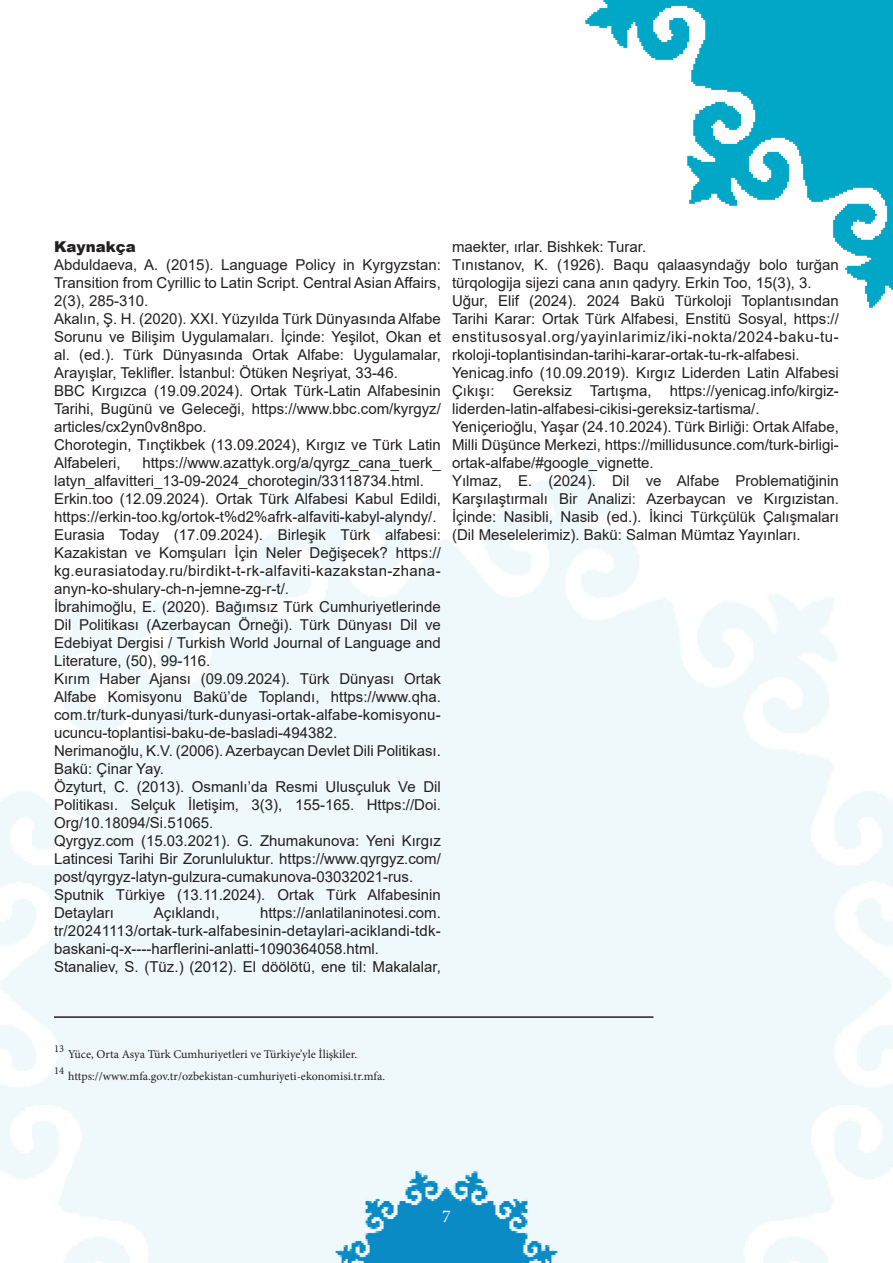
<style>
.page{position:relative;width:893px;height:1263px;background:#fff}
.page>*{position:absolute;margin:0;border:0;box-sizing:border-box;transform-origin:0 0}
.t1{font:18px "Minion Pro";color:#fff}
.t2{font:15px/18px "Arial";color:#231f20;text-align:justify}
.t3{font:900 15px "Arial";color:#231f20}
.t4{font:12px "Minion Pro";color:#231f20}
.t5{font:10.5px "Minion Pro";color:#231f20}
</style>
<div class="page">
<img style="left:0;top:0;width:893px;height:1263px">
<hr style="left:54px;top:1016px;width:599px;height:2px;background:#231f20">
<p class="t3" style="left:54px;top:236px;width:83px">Kaynakça</p>
<p class="t2" style="left:54px;top:256px;width:388px">Abduldaeva, A. (2015). Language Policy in Kyrgyzstan:<br>Transition from Cyrillic to Latin Script. Central Asian Affairs, 2(3), 285-310.</p>
<p class="t2" style="left:54px;top:310px;width:388px">Akalın, Ş. H. (2020). XXI. Yüzyılda Türk Dünyasında Alfabe Sorunu ve Bilişim Uygulamaları. İçinde: Yeşilot, Okan et al. (ed.). Türk Dünyasında Ortak Alfabe: Uygulamalar, Arayışlar, Teklifler. İstanbul: Ötüken Neşriyat, 33-46.</p>
<p class="t2" style="left:54px;top:382px;width:388px">BBC Kırgızca (19.09.2024). Ortak Türk-Latin Alfabesinin Tarihi, Bugünü ve Geleceği, https://www.bbc.com/kyrgyz/ articles/cx2yn0v8n8po.</p>
<p class="t2" style="left:54px;top:436px;width:388px">Chorotegin, Tınçtikbek (13.09.2024), Kırgız ve Türk Latin<br>Alfabeleri,</p>
<p class="t2" style="left:54px;top:454px;width:388px;text-indent:88px">https://www.azattyk.org/a/qyrgz_cana_tuerk_ latyn_alfavitteri_13-09-2024_chorotegin/33118734.html.</p>
<p class="t2" style="left:54px;top:490px;width:388px">Erkin.too (12.09.2024). Ortak Türk Alfabesi Kabul Edildi, https://erkin-too.kg/ortok-t%d2%afrk-alfaviti-kabyl-alyndy/.</p>
<p class="t2" style="left:54px;top:526px;width:388px">Eurasia Today (17.09.2024). Birleşik Türk alfabesi:<br>Kazakistan ve Komşuları İçin Neler Değişecek? https:// kg.eurasiatoday.ru/birdikt-t-rk-alfaviti-kazakstan-zhana&shy;anyn-ko-shulary-ch-n-jemne-zg-r-t/.</p>
<p class="t2" style="left:54px;top:598px;width:388px">İbrahimoğlu, E. (2020). Bağımsız Türk Cumhuriyetlerinde Dil Politikası (Azerbaycan Örneği). Türk Dünyası Dil ve Edebiyat Dergisi / Turkish World Journal of Language and Literature, (50), 99-116.</p>
<p class="t2" style="left:54px;top:670px;width:388px">Kırım Haber Ajansı (09.09.2024). Türk Dünyası Ortak Alfabe Komisyonu Bakü’de Toplandı, https://www.qha. com.tr/turk-dunyasi/turk-dunyasi-ortak-alfabe-komisyonu&shy;ucuncu-toplantisi-baku-de-basladi-494382.</p>
<p class="t2" style="left:54px;top:742px;width:388px">Nerimanoğlu, K.V. (2006). Azerbaycan Devlet Dili Politikası.<br>Bakü: Çinar Yay.</p>
<p class="t2" style="left:54px;top:778px;width:388px">Özyturt, C. (2013). Osmanlı’da Resmi Ulusçuluk Ve Dil Politikası. Selçuk İletişim, 3(3), 155-165. Https://Doi.<br>Org/10.18094/Si.51065.</p>
<p class="t2" style="left:54px;top:832px;width:388px">Qyrgyz.com (15.03.2021). G. Zhumakunova: Yeni Kırgız Latincesi Tarihi Bir Zorunluluktur. https://www.qyrgyz.com/ post/qyrgyz-latyn-gulzura-cumakunova-03032021-rus.</p>
<p class="t2" style="left:54px;top:886px;width:388px">Sputnik Türkiye (13.11.2024). Ortak Türk Alfabesinin<br>Detayları</p>
<p class="t2" style="left:54px;top:904px;width:388px;text-indent:206px">https://anlatilaninotesi.com. tr/20241113/ortak-turk-alfabesinin-detaylari-aciklandi-tdk&shy;baskani-q-x----harflerini-anlatti-1090364058.html.</p>
<p class="t2" style="left:54px;top:958px;width:388px">Stanaliev, S. (Tüz.) (2012). El döölötü, ene til: Makalalar,</p>
<p class="t2" style="left:154px;top:904px;width:67px">Açıklandı,</p>
<p class="t2" style="left:452px;top:238px;width:196px">maektеr, ırlar. Bishkek: Turar.</p>
<p class="t2" style="left:452px;top:256px;width:388px">Tınıstanov, K. (1926). Baqu qalaasyndağy bolo turğan türqologija sijezi cana anın qadyry. Erkin Too, 15(3), 3.</p>
<p class="t2" style="left:452px;top:292px;width:388px">Uğur, Elif (2024). 2024 Bakü Türkoloji Toplantısından Tarihi Karar: Ortak Türk Alfabesi, Enstitü Sosyal, https:// enstitusosyal.org/yayinlarimiz/iki-nokta/2024-baku-tu&shy;rkoloji-toplantisindan-tarihi-karar-ortak-tu-rk-alfabesi.</p>
<p class="t2" style="left:452px;top:364px;width:388px">Yenicag.info (10.09.2019). Kırgız Liderden Latin Alfabesi Çıkışı: Gereksiz Tartışma, https://yenicag.info/kirgiz&shy;liderden-latin-alfabesi-cikisi-gereksiz-tartisma/.</p>
<p class="t2" style="left:452px;top:418px;width:388px">Yeniçerioğlu, Yaşar (24.10.2024). Türk Birliği: Ortak Alfabe, Milli Düşünce Merkezi, https://millidusunce.com/turk-birligi&shy;ortak-alfabe/#google_vignette.</p>
<p class="t2" style="left:452px;top:472px;width:388px">Yılmaz, E. (2024). Dil ve Alfabe Problematiğinin Karşılaştırmalı Bir Analizi: Azerbaycan ve Kırgızistan.<br>İçinde: Nasibli, Nasib (ed.). İkinci Türkçülük Çalışmaları (Dil Meselelerimiz). Bakü: Salman Mümtaz Yayınları.</p>
<p class="t5" style="left:54px;top:1042px;width:12px">13</p>
<p class="t4" style="left:68px;top:1046px;width:290px">Yüce, Orta Asya Türk Cumhuriyetleri ve Türkiye’yle İlişkiler.</p>
<p class="t5" style="left:54px;top:1064px;width:12px">14</p>
<p class="t4" style="left:68px;top:1068px;width:318px">https://www.mfa.gov.tr/ozbekistan-cumhuriyeti-ekonomisi.tr.mfa.</p>
<p class="t1" style="left:442px;top:1204px;width:10px">7</p>
</div>
